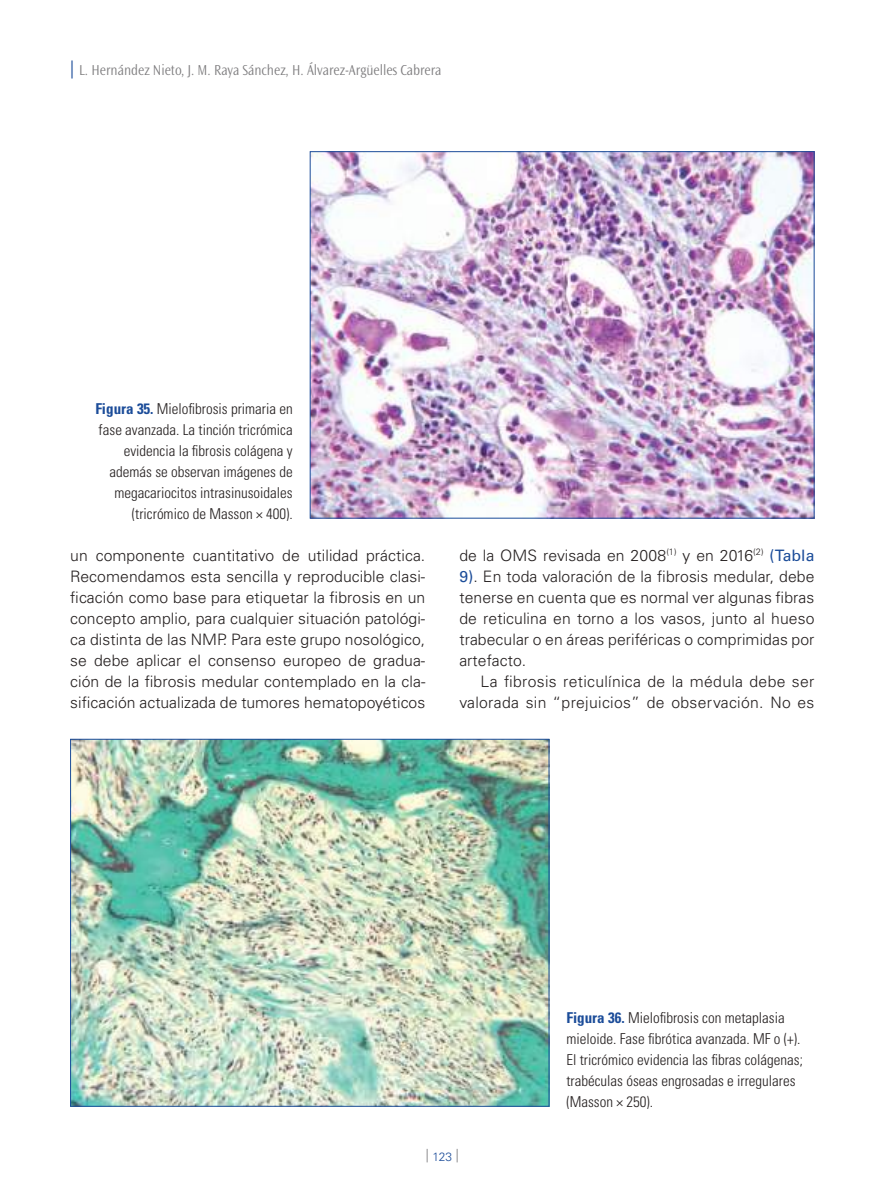
<style>
.page{position:relative;width:880px;height:1197px;background:#fff}
.page>*{position:absolute;margin:0;border:0;box-sizing:border-box;transform-origin:0 0}
.t1{font:300 15.75px/21px "Univers LT Std";letter-spacing:.005em;color:#241f1f;text-align:justify}
.t2{font:300 condensed 15px/21px "Univers LT Std";color:#241f1f}
.t3{font:300 15px "Ocean Sans Std";color:#7d7c7e;scale:.9 1}
.t4{font:300 12px "Univers LT Std";color:#1b4c99}
.s1{font-family:"Univers LT Std";font-size:18px;color:#1b4c99}
.s2{font-weight:700;color:#1b4c99}
.s3{font-weight:400;color:#1b4c99}
.s4{font-size:13.5px;color:#7d7c7e}
</style>
<div class="page">
<img style="left:312px;top:153px;width:500px;height:363px">
<img style="left:72px;top:741px;width:475px;height:363px">
<p class="t3" style="left:70px;top:62px;width:414px"><span class="s1">|</span> L. Hernández Nieto, J. M. Raya Sánchez, H. Álvarez-Argüelles Cabrera</p>
<p class="t2" style="left:95px;top:398px;width:199px;text-align:right"><span class="s2">Figura 35.</span> Mielofibrosis primaria en fase avanzada. La tinción tricrómica evidencia la fibrosis colágena y además se observan imágenes de megacariocitos intrasinusoidales (tricrómico de Masson × 400).</p>
<p class="t1" style="left:70px;top:544px;width:357px">un componente cuantitativo de utilidad práctica.<br>Recomendamos esta sencilla y reproducible clasi&shy;ficación como base para etiquetar la fibrosis en un concepto amplio, para cualquier situación patológi&shy;ca distinta de las NMP. Para este grupo nosológico, se debe aplicar el consenso europeo de gradua&shy;ción de la fibrosis medular contemplado en la cla&shy;sificación actualizada de tumores hematopoyéticos</p>
<p class="t1" style="left:459px;top:544px;width:357px">de la OMS revisada en 2008<sup>(1)</sup> y en 2016<sup>(2)</sup> <span class="s3">(Tabla 9)</span>. En toda valoración de la fibrosis medular, debe tenerse en cuenta que es normal ver algunas fibras de reticulina en torno a los vasos, junto al hueso trabecular o en áreas periféricas o comprimidas por artefacto.</p>
<p class="t1" style="left:459px;top:670px;width:357px;text-align:right">La fibrosis reticulínica de la médula debe ser valorada sin “prejuicios” de observación. No es</p>
<p class="t4" style="left:426px;top:1149px;width:34px"><span class="s4">|</span> 123 <span class="s4">|</span></p>
<p class="t2" style="left:566px;top:1007px;width:238px"><span class="s2">Figura 36.</span> Mielofibrosis con metaplasia mieloide. Fase fibrótica avanzada. MF o (+).<br>El tricrómico evidencia las fibras colágenas; trabéculas óseas engrosadas e irregulares (Masson × 250).</p>
</div>
